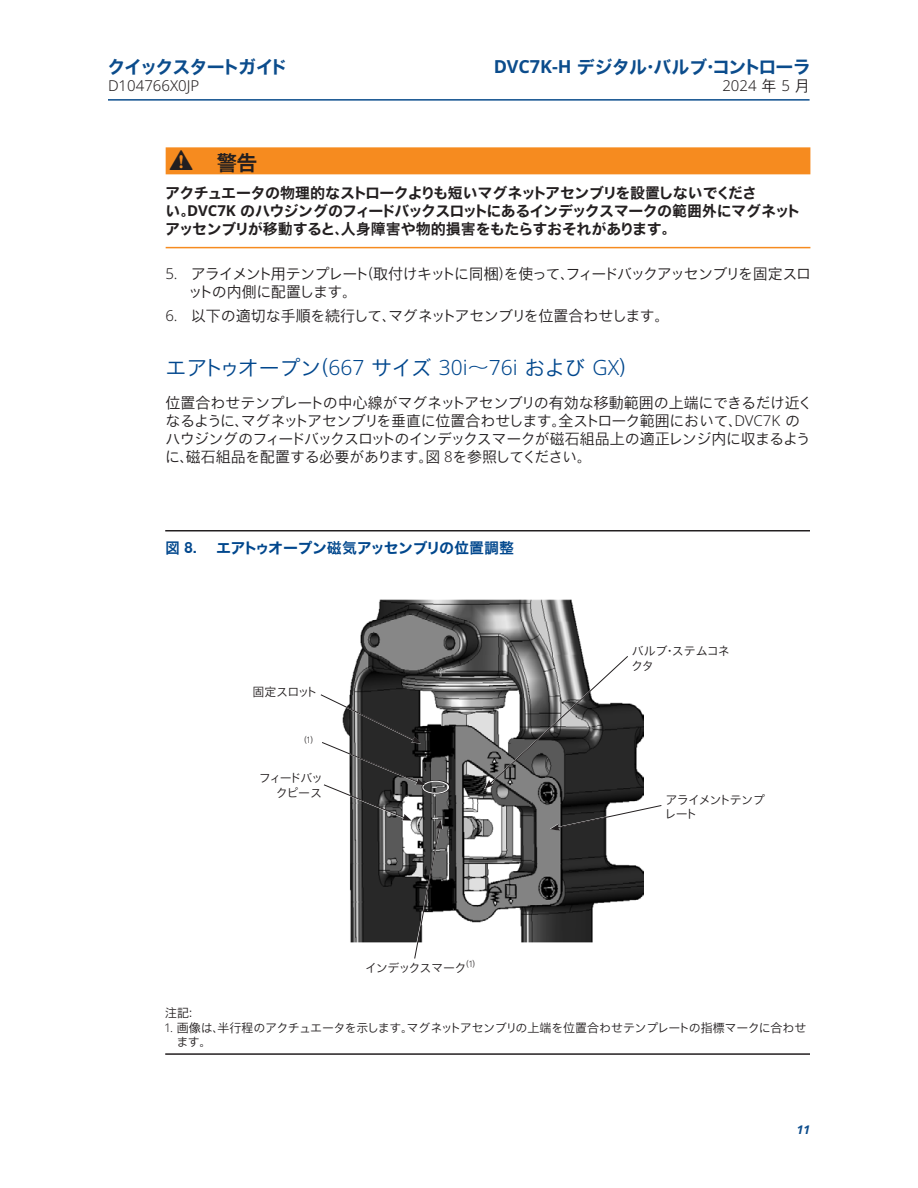
<style>
.page{position:relative;width:918px;height:1188px;background:#fff}
.page>*{position:absolute;margin:0;border:0;box-sizing:border-box;transform-origin:0 0}
.t1{font:300 21px "Nimbus Sans JAP";letter-spacing:-.04em;color:#01478d}
.t2{font:700 21px "Nimbus Sans JAP";color:#231f20}
.t3{font:700 18px "Nimbus Sans JAP";letter-spacing:-.055em;color:#0b4c8c}
.t4{font:700 18px "Nimbus Sans JAP";letter-spacing:-.08em;color:#0b4c8c}
.t5{font:300 15px/18px "Nimbus Sans JAP";letter-spacing:-.03em;color:#231f20}
.t6{font:700 15px/18px "Nimbus Sans JAP";letter-spacing:-.04em;color:#231f20}
.t7{font:300 15px/18px "Nimbus Sans JAP";letter-spacing:-.08em;color:#231f20}
.t8{font:700 15px "Nimbus Sans JAP";letter-spacing:-.025em;color:#01478d}
.t9{font:300 15px "Noto Sans";color:#231f20}
.t10{font:300 12px/14.4px "Nimbus Sans JAP";letter-spacing:-.02em;color:#231f20}
.t11{font:300 12px/14.4px "Nimbus Sans JAP";letter-spacing:-.08em;color:#231f20}
.t12{font:300 12px "Nimbus Sans JAP";letter-spacing:-.065em;color:#231f20}
.t13{font:300 12px/14.4px "Nimbus Sans JAP";letter-spacing:-.015em;color:#231f20}
.t14{font:300 12px/14.4px "Nimbus Sans JAP";letter-spacing:-.12em;color:#231f20;text-align:right}
.t15{font:300 12px "Nimbus Sans JAP";letter-spacing:-.04em;color:#231f20}
.t16{font:italic 700 12px "Noto Sans";color:#0b4c8c}
.t17{font:300 8.7px "Nimbus Sans JAP";color:#231f20}
.s1{font-family:"Noto Sans"}
.s2{font-family:"Nimbus Sans JAP"}
</style>
<div class="page">
<hr style="left:108px;top:99px;width:702px;height:2px;background:#0b4c8c">
<img style="left:350px;top:599px;width:293px;height:344px">
<div style="left:166px;top:147px;width:644px;height:27px;background:#f68b1f"></div>
<hr style="left:166px;top:247px;width:644px;height:1px;background:#f68b1f">
<hr style="left:165px;top:530px;width:645px;height:2px;background:#231f20">
<hr style="left:165px;top:1053px;width:645px;height:2px;background:#231f20">
<div style="left:422px;top:780px;width:29px;height:14px;border:2px solid #231f20;border-radius:50%"></div>
<div style="left:423px;top:781px;width:26px;height:12px;border:1px solid #fff;border-radius:50%"></div>
<svg style="left:550px;top:804px;width:112px;height:27px"></svg>
<svg style="left:484px;top:655px;width:145px;height:134px"></svg>
<svg style="left:320px;top:694px;width:123px;height:265px"></svg>
<p class="t4" style="left:107px;top:53px;width:182px">クイックスタートガイド</p>
<p class="t9" style="left:108px;top:77px;width:93px">D104766X0JP</p>
<p class="t3" style="left:494px;top:53px;width:318px"><span class="s1">DVC7K-H</span> デジタル・バルブ・コントローラ</p>
<p class="t9" style="left:722px;top:77px;width:89px">2024 <span class="s2">年</span> 5 <span class="s2">月</span></p>
<h1 class="t2" style="left:216px;top:146px;width:43px">警告</h1>
<p class="t6" style="left:165px;top:184px;width:637px">アクチュエータの物理的なストロークよりも短いマグネットアセンブリを設置しないでくださ<br>い。<span class="s1">DVC7K</span> のハウジングのフィードバックスロットにあるインデックスマークの範囲外にマグネットアッセンブリが移動すると、人身障害や物的損害をもたらすおそれがあります。</p>
<p class="t7" style="left:188px;top:265px;width:625px;text-indent:-22px"><span class="s1">5.</span> アライメント用テンプレート（取付けキットに同梱）を使って、フィードバックアッセンブリを固定スロットの内側に配置します。</p>
<p class="t5" style="left:165px;top:307px;width:506px"><span class="s1">6.</span> 以下の適切な手順を続行して、マグネットアセンブリを位置合わせします。</p>
<h1 class="t1" style="left:166px;top:352px;width:475px">エアトゥオープン（<span class="s1">667</span> サイズ <span class="s1">30i</span>～<span class="s1">76i</span> および <span class="s1">GX</span>）</h1>
<p class="t5" style="left:165px;top:394px;width:649px">位置合わせテンプレートの中心線がマグネットアセンブリの有効な移動範囲の上端にできるだけ近くなるように、マグネットアセンブリを垂直に位置合わせします。全ストローク範囲において、<span class="s1">DVC7K</span> のハウジングのフィードバックスロットのインデックスマークが磁石組品上の適正レンジ内に収まるように、磁石組品を配置する必要があります。図 <span class="s1">8</span>を参照してください。</p>
<p class="t8" style="left:165px;top:536px;width:33px">図 8.</p>
<p class="t8" style="left:216px;top:536px;width:300px">エアトゥオープン磁気アッセンブリの位置調整</p>
<p class="t15" style="left:252px;top:683px;width:67px">固定スロット</p>
<p class="t17" style="left:299px;top:734px;width:21px">（<span class="s1">1</span>）</p>
<p class="t14" style="left:259px;top:771px;width:65px">フィードバックピース</p>
<p class="t12" style="left:365px;top:959px;width:117px">インデックスマーク<sup>（</sup><sup>1</sup><sup>）</sup></p>
<p class="t13" style="left:631px;top:644px;width:100px">バルブ・ステムコネクタ</p>
<p class="t11" style="left:664px;top:793px;width:102px">アライメントテンプレート</p>
<p class="t15" style="left:165px;top:1004px;width:29px">注記:</p>
<p class="t10" style="left:176px;top:1020px;width:632px;text-indent:-11px"><span class="s1">1.</span> 画像は、半行程のアクチュエータを示します。マグネットアセンブリの上端を位置合わせテンプレートの指標マークに合わせます。</p>
<p class="t16" style="left:797px;top:1121px;width:15px">11</p>
</div>
